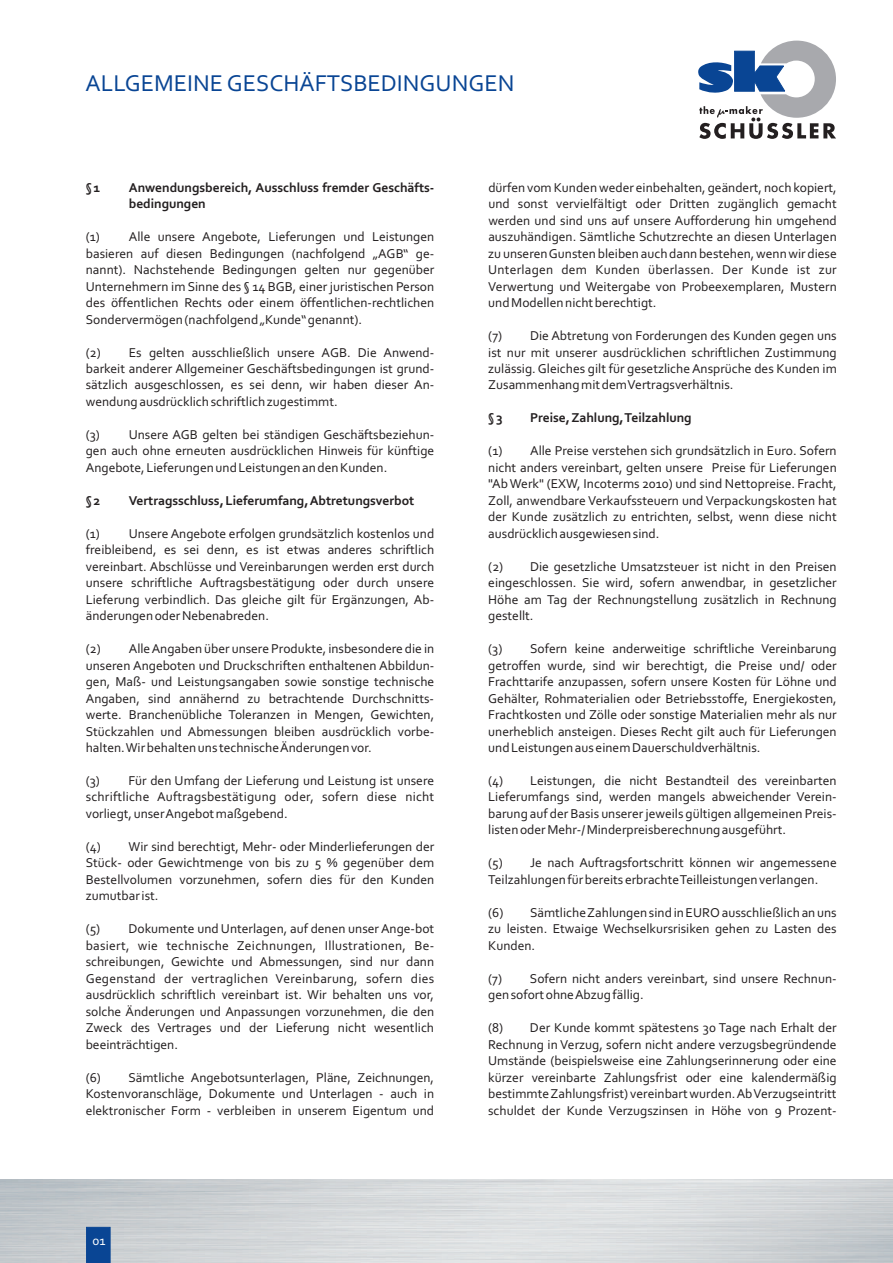
<style>
.page{position:relative;width:893px;height:1263px;background:#fff}
.page>*{position:absolute;margin:0;border:0;box-sizing:border-box;transform-origin:0 0}
.t1{font:24px "Corbel";color:#094594}
.t2{font:13.5px/16.5px "Corbel";color:#231f20}
.t3{font:13.5px/16.5px "Corbel";letter-spacing:.02em;color:#231f20}
.t4{font:700 13.5px "Corbel";color:#231f20}
.t5{font:13.5px "Corbel";color:#fff}
</style>
<div class="page">
<img style="left:0;top:1180px;width:893px;height:83px">
<svg style="left:698px;top:41px;width:138px;height:98px"></svg>
<svg style="left:86px;top:1227px;width:24px;height:36px"></svg>
<h1 class="t1" style="left:86px;top:74px;width:430px">ALLGEMEINE GESCHÄFTSBEDINGUNGEN</h1>
<p class="t4" style="left:86px;top:182px;width:16px">§ 1</p>
<p class="t4" style="left:129px;top:182px;width:307px">Anwendungsbereich, Ausschluss fremder Geschäfts-</p>
<p class="t2" style="left:488px;top:180px;width:350px">dürfen vom Kunden weder einbehalten, geändert, noch kopiert,</p>
<p class="t4" style="left:129px;top:198px;width:78px">bedingungen</p>
<p class="t2" style="left:488px;top:197px;width:350px">und sonst vervielfältigt oder Dritten zugänglich gemacht werden und sind uns auf unsere Aufforderung hin umgehend</p>
<p class="t2" style="left:86px;top:230px;width:350px">(1) Alle unsere Angebote, Lieferungen und Leistungen</p>
<p class="t2" style="left:488px;top:230px;width:350px">auszuhändigen. Sämtliche Schutzrechte an diesen Unterlagen</p>
<p class="t2" style="left:86px;top:246px;width:350px">basieren auf diesen Bedingungen (nachfolgend „AGB“ ge-</p>
<p class="t2" style="left:488px;top:246px;width:350px">zu unseren Gunsten bleiben auch dann bestehen, wenn wir diese</p>
<p class="t2" style="left:86px;top:263px;width:350px">nannt). Nachstehende Bedingungen gelten nur gegenüber</p>
<p class="t2" style="left:488px;top:263px;width:350px">Unterlagen dem Kunden überlassen. Der Kunde ist zur</p>
<p class="t2" style="left:86px;top:279px;width:350px">Unternehmern im Sinne des § 14 BGB, einer juristischen Person</p>
<p class="t2" style="left:488px;top:279px;width:350px">Verwertung und Weitergabe von Probeexemplaren, Mustern</p>
<p class="t2" style="left:86px;top:295px;width:350px">des öffentlichen Rechts oder einem öffentlichen-rechtlichen</p>
<p class="t2" style="left:488px;top:295px;width:170px">und Modellen nicht berechtigt.</p>
<p class="t2" style="left:86px;top:312px;width:278px">Sondervermögen (nachfolgend „Kunde“ genannt).</p>
<p class="t2" style="left:488px;top:328px;width:350px">(7) Die Abtretung von Forderungen des Kunden gegen uns</p>
<p class="t2" style="left:86px;top:345px;width:350px">(2) Es gelten ausschließlich unsere AGB. Die Anwend-</p>
<p class="t2" style="left:488px;top:345px;width:350px">ist nur mit unserer ausdrücklichen schriftlichen Zustimmung</p>
<p class="t2" style="left:86px;top:361px;width:350px">barkeit anderer Allgemeiner Geschäftsbedingungen ist grund-</p>
<p class="t2" style="left:488px;top:361px;width:350px">zulässig. Gleiches gilt für gesetzliche Ansprüche des Kunden im</p>
<p class="t2" style="left:86px;top:378px;width:350px">sätzlich ausgeschlossen, es sei denn, wir haben dieser An-</p>
<p class="t2" style="left:488px;top:378px;width:247px">Zusammenhang mit dem Vertragsverhältnis.</p>
<p class="t2" style="left:86px;top:394px;width:253px">wendung ausdrücklich schriftlich zugestimmt.</p>
<p class="t4" style="left:488px;top:412px;width:16px">§ 3</p>
<p class="t4" style="left:530px;top:412px;width:163px">Preise, Zahlung, Teilzahlung</p>
<p class="t2" style="left:86px;top:427px;width:350px">(3) Unsere AGB gelten bei ständigen Geschäftsbeziehun&shy;gen auch ohne erneuten ausdrücklichen Hinweis für künftige</p>
<p class="t2" style="left:488px;top:444px;width:350px">(1) Alle Preise verstehen sich grundsätzlich in Euro. Sofern</p>
<p class="t2" style="left:86px;top:460px;width:303px">Angebote, Lieferungen und Leistungen an den Kunden.</p>
<p class="t2" style="left:488px;top:460px;width:350px">nicht anders vereinbart, gelten unsere Preise für Lieferungen "Ab Werk" (EXW, Incoterms 2010) und sind Nettopreise. Fracht,</p>
<p class="t4" style="left:86px;top:495px;width:16px">§ 2</p>
<p class="t4" style="left:129px;top:495px;width:287px">Vertragsschluss, Lieferumfang, Abtretungsverbot</p>
<p class="t2" style="left:488px;top:493px;width:350px">Zoll, anwendbare Verkaufssteuern und Verpackungskosten hat der Kunde zusätzlich zu entrichten, selbst, wenn diese nicht</p>
<p class="t2" style="left:86px;top:526px;width:350px">(1) Unsere Angebote erfolgen grundsätzlich kostenlos und</p>
<p class="t2" style="left:488px;top:526px;width:173px">ausdrücklich ausgewiesen sind.</p>
<p class="t2" style="left:86px;top:543px;width:350px">freibleibend, es sei denn, es ist etwas anderes schriftlich vereinbart. Abschlüsse und Vereinbarungen werden erst durch</p>
<p class="t2" style="left:488px;top:559px;width:350px">(2) Die gesetzliche Umsatzsteuer ist nicht in den Preisen</p>
<p class="t2" style="left:86px;top:576px;width:350px">unsere schriftliche Auftragsbestätigung oder durch unsere</p>
<p class="t2" style="left:488px;top:576px;width:350px">eingeschlossen. Sie wird, sofern anwendbar, in gesetzlicher</p>
<p class="t2" style="left:86px;top:592px;width:350px">Lieferung verbindlich. Das gleiche gilt für Ergänzungen, Ab-</p>
<p class="t2" style="left:488px;top:592px;width:350px">Höhe am Tag der Rechnungstellung zusätzlich in Rechnung</p>
<p class="t2" style="left:86px;top:609px;width:185px">änderungen oder Nebenabreden.</p>
<p class="t2" style="left:488px;top:609px;width:47px">gestellt.</p>
<p class="t2" style="left:86px;top:642px;width:350px">(2) Alle Angaben über unsere Produkte, insbesondere die in</p>
<p class="t2" style="left:488px;top:642px;width:350px">(3) Sofern keine anderweitige schriftliche Vereinbarung</p>
<p class="t2" style="left:86px;top:658px;width:350px">unseren Angeboten und Druckschriften enthaltenen Abbildun-</p>
<p class="t2" style="left:488px;top:658px;width:350px">getroffen wurde, sind wir berechtigt, die Preise und/ oder</p>
<p class="t2" style="left:86px;top:674px;width:350px">gen, Maß- und Leistungsangaben sowie sonstige technische</p>
<p class="t2" style="left:488px;top:674px;width:350px">Frachttarife anzupassen, sofern unsere Kosten für Löhne und</p>
<p class="t2" style="left:86px;top:691px;width:350px">Angaben, sind annähernd zu betrachtende Durchschnitts-</p>
<p class="t2" style="left:488px;top:691px;width:350px">Gehälter, Rohmaterialien oder Betriebsstoffe, Energiekosten,</p>
<p class="t2" style="left:86px;top:707px;width:350px">werte. Branchenübliche Toleranzen in Mengen, Gewichten,</p>
<p class="t2" style="left:488px;top:707px;width:350px">Frachtkosten und Zölle oder sonstige Materialien mehr als nur</p>
<p class="t2" style="left:86px;top:724px;width:350px">Stückzahlen und Abmessungen bleiben ausdrücklich vorbe-</p>
<p class="t2" style="left:488px;top:724px;width:350px">unerheblich ansteigen. Dieses Recht gilt auch für Lieferungen</p>
<p class="t2" style="left:86px;top:740px;width:288px">halten. Wir behalten uns technische Änderungen vor.</p>
<p class="t2" style="left:488px;top:740px;width:274px">und Leistungen aus einem Dauerschuldverhältnis.</p>
<p class="t2" style="left:86px;top:773px;width:350px">(3) Für den Umfang der Lieferung und Leistung ist unsere</p>
<p class="t2" style="left:488px;top:773px;width:350px">(4) Leistungen, die nicht Bestandteil des vereinbarten</p>
<p class="t2" style="left:86px;top:790px;width:350px">schriftliche Auftragsbestätigung oder, sofern diese nicht</p>
<p class="t2" style="left:488px;top:790px;width:350px">Lieferumfangs sind, werden mangels abweichender Verein-</p>
<p class="t2" style="left:86px;top:806px;width:203px">vorliegt, unser Angebot maßgebend.</p>
<p class="t2" style="left:488px;top:806px;width:350px">barung auf der Basis unserer jeweils gültigen allgemeinen Preis&shy;listen oder Mehr-/ Minderpreisberechnung ausgeführt.</p>
<p class="t2" style="left:86px;top:839px;width:350px">(4) Wir sind berechtigt, Mehr- oder Minderlieferungen der<br>Stück- oder Gewichtmenge von bis zu 5 % gegenüber dem</p>
<p class="t2" style="left:488px;top:856px;width:350px">(5) Je nach Auftragsfortschritt können wir angemessene</p>
<p class="t2" style="left:86px;top:872px;width:350px">Bestellvolumen vorzunehmen, sofern dies für den Kunden</p>
<p class="t2" style="left:488px;top:872px;width:331px">Teilzahlungen für bereits erbrachte Teilleistungen verlangen.</p>
<p class="t2" style="left:86px;top:889px;width:74px">zumutbar ist.</p>
<p class="t2" style="left:488px;top:905px;width:350px">(6) Sämtliche Zahlungen sind in EURO ausschließlich an uns</p>
<p class="t2" style="left:86px;top:922px;width:350px">(5) Dokumente und Unterlagen, auf denen unser Ange-bot</p>
<p class="t2" style="left:488px;top:922px;width:350px">zu leisten. Etwaige Wechselkursrisiken gehen zu Lasten des</p>
<p class="t3" style="left:86px;top:938px;width:350px">basiert, wie technische Zeichnungen, Illustrationen, Be-</p>
<p class="t2" style="left:488px;top:938px;width:48px">Kunden.</p>
<p class="t3" style="left:86px;top:955px;width:350px">schreibungen, Gewichte und Abmessungen, sind nur dann<br>Gegenstand der vertraglichen Vereinbarung, sofern dies</p>
<p class="t2" style="left:488px;top:971px;width:350px">(7) Sofern nicht anders vereinbart, sind unsere Rechnun-</p>
<p class="t2" style="left:86px;top:988px;width:350px">ausdrücklich schriftlich vereinbart ist. Wir behalten uns vor,</p>
<p class="t2" style="left:488px;top:988px;width:157px">gen sofort ohne Abzug fällig.</p>
<p class="t2" style="left:86px;top:1004px;width:350px">solche Änderungen und Anpassungen vorzunehmen, die den<br>Zweck des Vertrages und der Lieferung nicht wesentlich</p>
<p class="t2" style="left:488px;top:1021px;width:350px">(8) Der Kunde kommt spätestens 30 Tage nach Erhalt der</p>
<p class="t2" style="left:86px;top:1037px;width:94px">beeinträchtigen.</p>
<p class="t2" style="left:488px;top:1037px;width:350px">Rechnung in Verzug, sofern nicht andere verzugsbegründende<br>Umstände (beispielsweise eine Zahlungserinnerung oder eine</p>
<p class="t2" style="left:86px;top:1070px;width:350px">(6) Sämtliche Angebotsunterlagen, Pläne, Zeichnungen,</p>
<p class="t2" style="left:488px;top:1070px;width:350px">kürzer vereinbarte Zahlungsfrist oder eine kalendermäßig</p>
<p class="t2" style="left:86px;top:1086px;width:350px">Kostenvoranschläge, Dokumente und Unterlagen - auch in</p>
<p class="t2" style="left:488px;top:1086px;width:350px">bestimmte Zahlungsfrist) vereinbart wurden. Ab Verzugseintritt</p>
<p class="t2" style="left:86px;top:1103px;width:350px">elektronischer Form - verbleiben in unserem Eigentum und</p>
<p class="t2" style="left:488px;top:1103px;width:350px">schuldet der Kunde Verzugszinsen in Höhe von 9 Prozent-</p>
<p class="t5" style="left:93px;top:1234px;width:14px">01</p>
</div>
